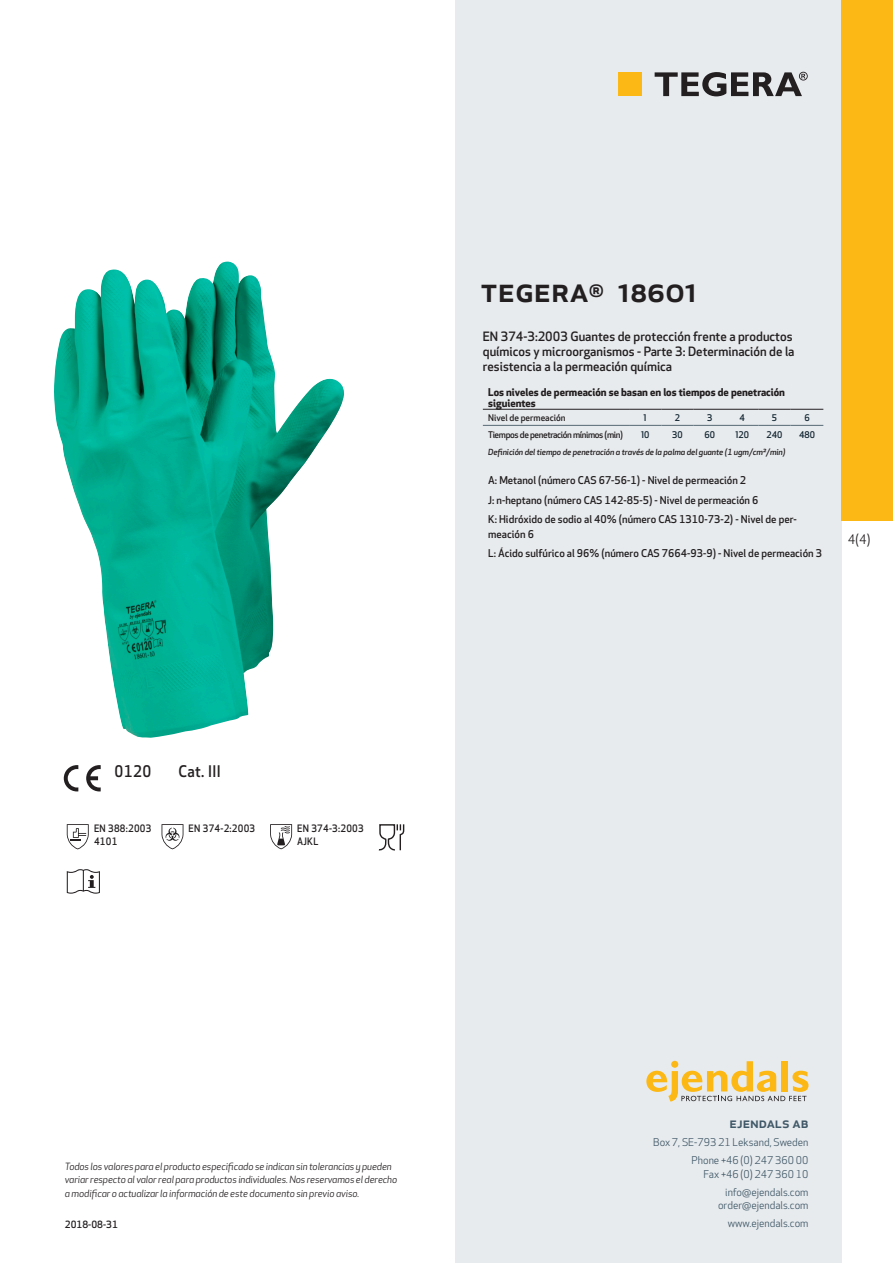
<style>
.page{position:relative;width:893px;height:1263px;background:#fff}
.page>*{position:absolute;margin:0;border:0;box-sizing:border-box;transform-origin:0 0}
.prodname{font:500 34.5px "Apex New";color:#231f20}
.Artikel{font:500 15.6px "Apex New";letter-spacing:.025em;color:#231f20;scale:.95 1}
.t1{font:500 15px "Apex New";color:#405968}
.t2{font:12.75px "Apex New";color:#231f20}
.Compliance_body{font:500 12.6px/15px "Apex New";color:#231f20}
.Artikel-2{font:500 10.5px/19.2px "Apex New";color:#231f20}
.t3{font:10.5px/18px "Apex New";color:#405968;text-align:right}
.Artikel-3{font:700 10.5px/10.5px "Apex New";color:#231f20}
.Artikel-4{font:500 10.05px/13.2px "Apex New";letter-spacing:.025em;color:#231f20;scale:.95 1}
.t4{font:italic 9.75px/13.5px "Apex New";letter-spacing:-.01em;color:#231f20}
.t5{font:500 9.75px "Apex New";color:#231f20}
.Artikel-5{font:500 9px "Apex New";letter-spacing:-.04em;color:#231f20}
.Artikel-6{font:500 9px "Apex New";color:#122632}
.Artikel-7{font:500 9px "Apex New";color:#231f20}
.Artikel-8{font:italic 500 8.25px "Apex New";letter-spacing:-.01em;color:#231f20}
</style>
<div class="page">
<div style="left:455px;top:0;width:387px;height:1263px;background:#e8ebee"></div>
<svg style="left:646px;top:1061px;width:162px;height:40px"></svg>
<div style="left:618px;top:72px;width:24px;height:24px;background:#fcb814"></div>
<svg style="left:655px;top:72px;width:153px;height:24px"></svg>
<svg style="left:86px;top:765px;width:15px;height:26px"></svg>
<svg style="left:64px;top:765px;width:14px;height:26px"></svg>
<svg style="left:67px;top:824px;width:22px;height:25px"></svg>
<svg style="left:162px;top:824px;width:21px;height:25px"></svg>
<svg style="left:270px;top:824px;width:22px;height:25px"></svg>
<svg style="left:379px;top:824px;width:25px;height:26px"></svg>
<svg style="left:67px;top:869px;width:33px;height:25px"></svg>
<hr style="left:483px;top:425px;width:146px;height:1px;background:#556975">
<hr style="left:629px;top:425px;width:32px;height:1px;background:#556975">
<hr style="left:661px;top:425px;width:33px;height:1px;background:#556975">
<hr style="left:694px;top:425px;width:32px;height:1px;background:#556975">
<hr style="left:726px;top:425px;width:32px;height:1px;background:#556975">
<hr style="left:758px;top:425px;width:33px;height:1px;background:#556975">
<hr style="left:791px;top:425px;width:32px;height:1px;background:#556975">
<hr style="left:483px;top:409px;width:146px;height:1px;background:#231f20">
<hr style="left:629px;top:409px;width:32px;height:1px;background:#231f20">
<hr style="left:661px;top:409px;width:33px;height:1px;background:#231f20">
<hr style="left:694px;top:409px;width:32px;height:1px;background:#231f20">
<hr style="left:726px;top:409px;width:32px;height:1px;background:#231f20">
<hr style="left:758px;top:409px;width:33px;height:1px;background:#231f20">
<hr style="left:791px;top:409px;width:32px;height:1px;background:#231f20">
<div style="left:842px;top:0;width:51px;height:520px;background:#fcb814"></div>
<img style="left:54px;top:262px;width:290px;height:476px">
<p class="Artikel" style="left:115px;top:761px;width:40px">0120</p>
<p class="Artikel" style="left:178px;top:761px;width:46px">Cat. III</p>
<p class="Artikel-4" style="left:94px;top:821px;width:62px">EN 388:2003<br>4101</p>
<p class="Artikel-4" style="left:189px;top:821px;width:72px">EN 374-2:2003</p>
<p class="Artikel-4" style="left:297px;top:821px;width:72px">EN 374-3:2003<br>AJKL</p>
<p class="prodname" style="left:480px;top:266px;width:218px">TEGERA<sup>®</sup> 18601</p>
<p class="Compliance_body" style="left:483px;top:329px;width:313px">EN 374-3:2003 Guantes de protección frente a productos químicos y microorganismos - Parte 3: Determinación de la resistencia a la permeación química</p>
<p class="Artikel-3" style="left:488px;top:386px;width:298px">Los niveles de permeación se basan en los tiempos de penetración siguientes</p>
<p class="Artikel-7" style="left:488px;top:411px;width:79px">Nivel de permeación</p>
<p class="Artikel-6" style="left:644px;top:411px;width:5px">1</p>
<p class="Artikel-6" style="left:675px;top:411px;width:7px">2</p>
<p class="Artikel-6" style="left:707px;top:411px;width:7px">3</p>
<p class="Artikel-6" style="left:739px;top:411px;width:7px">4</p>
<p class="Artikel-6" style="left:772px;top:411px;width:7px">5</p>
<p class="Artikel-6" style="left:804px;top:411px;width:7px">6</p>
<p class="Artikel-5" style="left:488px;top:428px;width:136px">Tiempos de penetración mínimos (min)</p>
<p class="Artikel-6" style="left:641px;top:428px;width:10px">10</p>
<p class="Artikel-6" style="left:672px;top:428px;width:12px">30</p>
<p class="Artikel-6" style="left:704px;top:428px;width:12px">60</p>
<p class="Artikel-6" style="left:735px;top:428px;width:15px">120</p>
<p class="Artikel-6" style="left:766px;top:428px;width:17px">240</p>
<p class="Artikel-6" style="left:799px;top:428px;width:17px">480</p>
<p class="Artikel-8" style="left:488px;top:447px;width:299px">Definición del tiempo de penetración a través de la palma del guante (1 ugm/cm²/min)</p>
<p class="Artikel-2" style="left:488px;top:471px;width:310px">A: Metanol (número CAS 67-56-1) - Nivel de permeación 2<br>J: n-heptano (número CAS 142-85-5) - Nivel de permeación 6<br>K: Hidróxido de sodio al 40% (número CAS 1310-73-2) - Nivel de per-</p>
<p class="Artikel-2" style="left:488px;top:524px;width:335px">meación 6<br>L: Ácido sulfúrico al 96% (número CAS 7664-93-9) - Nivel de permeación 3</p>
<p class="t2" style="left:848px;top:531px;width:24px">4(4)</p>
<p class="t4" style="left:65px;top:1159px;width:334px">Todos los valores para el producto especificado se indican sin tolerancias y pueden variar respecto al valor real para productos individuales. Nos reservamos el derecho a modificar o actualizar la información de este documento sin previo aviso.</p>
<p class="t5" style="left:65px;top:1218px;width:54px">2018-08-31</p>
<h3 class="t1" style="left:729px;top:1113px;width:80px">ejendals ab</h3>
<p class="t3" style="left:653px;top:1133px;width:157px">Box 7, SE-793 21 Leksand, Sweden<br>Phone +46 (0) 247 360 00</p>
<p class="t3" style="left:703px;top:1165px;width:107px">Fax +46 (0) 247 360 10 info@ejendals.com</p>
<p class="t3" style="left:718px;top:1196px;width:92px">order@ejendals.com</p>
<p class="t3" style="left:728px;top:1215px;width:82px">www.ejendals.com</p>
</div>
